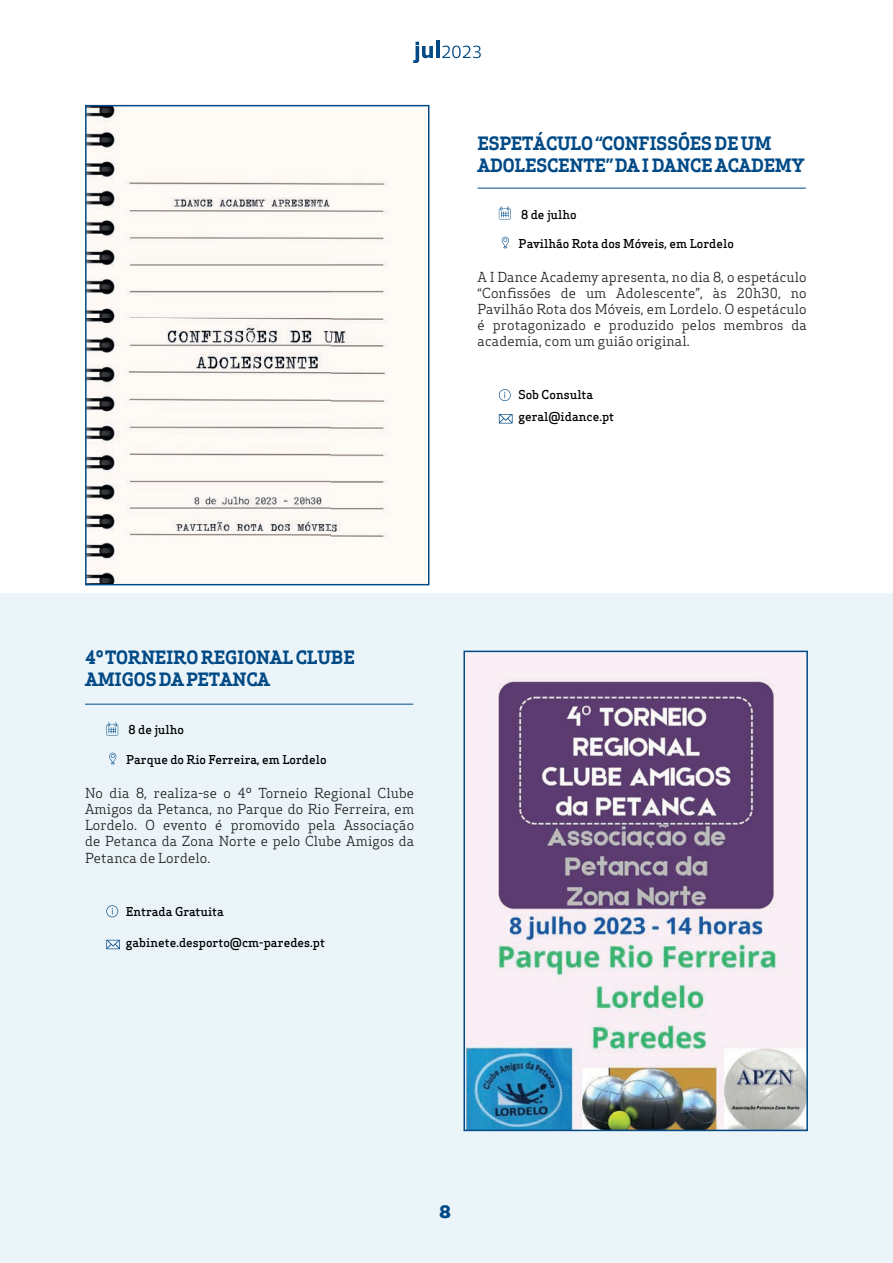
<style>
.page{position:relative;width:893px;height:1263px;background:#fff}
.page>*{position:absolute;margin:0;border:0;box-sizing:border-box;transform-origin:0 0}
.t1{font:700 18px/21.6px "Apex Serif";letter-spacing:-.01em;color:#014a86}
.t2{font:900 18px "Archivo";color:#014a86}
.t3{font:13.5px/16.2px "Apex Serif";letter-spacing:.01em;color:#231f20;text-align:justify}
.t4{font:500 12px/21.6px "Apex Serif";color:#000}
</style>
<div class="page">
<div style="left:0;top:593px;width:893px;height:670px;background:#ebf5f9"></div>
<hr style="left:478px;top:188px;width:328px;height:1px;background:#014a86">
<svg style="left:499px;top:206px;width:12px;height:13px"></svg>
<svg style="left:502px;top:237px;width:7px;height:11px"></svg>
<svg style="left:499px;top:389px;width:12px;height:12px"></svg>
<svg style="left:499px;top:414px;width:14px;height:9px"></svg>
<hr style="left:85px;top:704px;width:328px;height:1px;background:#014a86">
<svg style="left:106px;top:722px;width:12px;height:13px"></svg>
<svg style="left:109px;top:753px;width:7px;height:11px"></svg>
<img style="left:466px;top:654px;width:339px;height:474px">
<div style="left:463px;top:651px;width:345px;height:480px;border:2px solid #014a86"></div>
<svg style="left:106px;top:905px;width:12px;height:12px"></svg>
<svg style="left:106px;top:940px;width:14px;height:9px"></svg>
<svg style="left:413px;top:42px;width:68px;height:21px"></svg>
<hr style="left:436px;top:41px;width:4px;height:17px;background:#014a86">
<img style="left:88px;top:108px;width:300px;height:474px">
<div style="left:85px;top:105px;width:344px;height:480px;border:2px solid #014a86"></div>
<h1 class="t1" style="left:478px;top:133px;width:328px">ESPETÁCULO “CONFISSÕES DE UM<br>ADOLESCENTE” DA I DANCE ACADEMY</h1>
<p class="t4" style="left:521px;top:204px;width:57px">8 de julho</p>
<p class="t4" style="left:519px;top:233px;width:217px">Pavilhão Rota dos Móveis, em Lordelo</p>
<p class="t3" style="left:478px;top:268px;width:331px">A I Dance Academy apresenta, no dia 8, o espetáculo “Confissões de um Adolescente”, às 20h30, no Pavilhão Rota dos Móveis, em Lordelo. O espetáculo é protagonizado e produzido pelos membros da academia, com um guião original.</p>
<p class="t4" style="left:518px;top:384px;width:97px">Sob Consulta geral@idance.pt</p>
<h1 class="t1" style="left:85px;top:647px;width:271px">4º TORNEIRO REGIONAL CLUBE<br>AMIGOS DA PETANCA</h1>
<p class="t4" style="left:129px;top:719px;width:57px">8 de julho</p>
<p class="t4" style="left:126px;top:749px;width:202px">Parque do Rio Ferreira, em Lordelo</p>
<p class="t3" style="left:85px;top:784px;width:331px">No dia 8, realiza-se o 4º Torneio Regional Clube Amigos da Petanca, no Parque do Rio Ferreira, em Lordelo. O evento é promovido pela Associação de Petanca da Zona Norte e pelo Clube Amigos da Petanca de Lordelo.</p>
<p class="t4" style="left:126px;top:900px;width:100px">Entrada Gratuita</p>
<p class="t4" style="left:126px;top:931px;width:201px">gabinete.desporto@cm-paredes.pt</p>
<h1 class="t2" style="left:439px;top:1201px;width:14px">8</h1>
</div>
